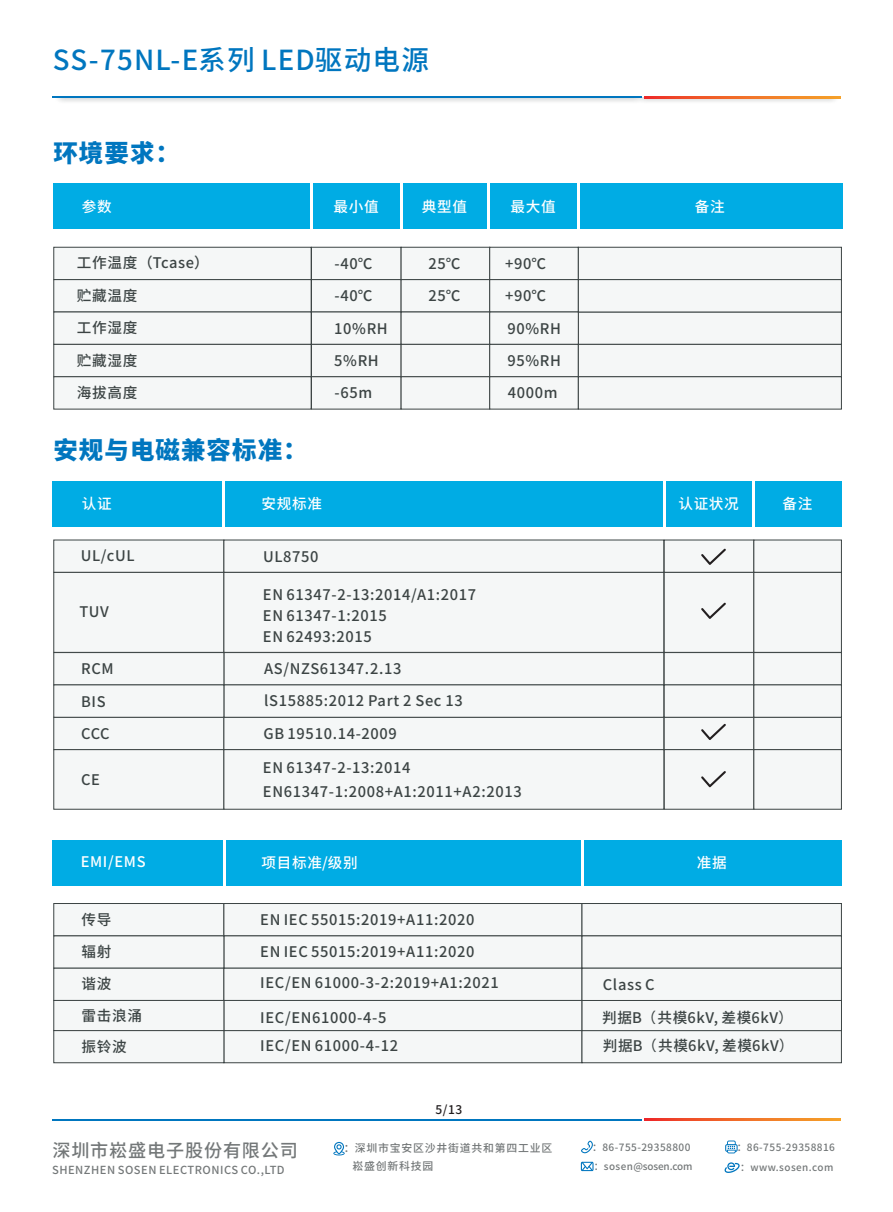
<style>
.page{position:relative;width:893px;height:1212px;background:#fff}
.page>*{position:absolute;margin:0;border:0;box-sizing:border-box;transform-origin:0 0}
.t1{font:500 27.6px "Source Han Sans CN";letter-spacing:.045em;color:#0076bf}
.t2{font:800 24.45px "Source Han Sans CN";letter-spacing:.045em;color:#0076bf}
.t3{font:500 18.15px "Source Han Sans CN";letter-spacing:.045em;color:#747879}
.t4{font:500 14.7px/32.2px "Source Han Sans CN";letter-spacing:.045em;color:#3c4444}
.t5{font:500 14.7px "Source Han Sans CN";letter-spacing:.045em;color:#fff}
.t6{font:500 12px "Source Han Sans CN";color:#231f20}
.t7{font:500 11.1px "Source Han Sans CN";letter-spacing:.045em;color:#747879}
.t8{font:500 10.95px "Source Han Sans CN";letter-spacing:.07em;color:#747879}
.t9{font:500 10.05px "Source Han Sans CN";letter-spacing:.045em;color:#747879}
.t10{font:500 9.9px "Source Han Sans CN";letter-spacing:-.01em;color:#747879}
.t11{font:500 9.9px "Source Han Sans CN";letter-spacing:.045em;color:#747879}
.s1{font-weight:400}
.s2{font-family:"Meiryo";font-weight:400}
</style>
<div class="page">
<img style="left:58px;top:98px;width:782px;height:4px">
<hr style="left:53px;top:97px;width:589px;height:1px;background:#0076bf">
<svg style="left:644px;top:97px;width:196px;height:1px"></svg>
<svg style="left:333px;top:1142px;width:12px;height:13px"></svg>
<svg style="left:581px;top:1140px;width:12px;height:13px"></svg>
<svg style="left:725px;top:1140px;width:13px;height:13px"></svg>
<svg style="left:724px;top:1162px;width:16px;height:11px"></svg>
<svg style="left:581px;top:1162px;width:12px;height:9px"></svg>
<hr style="left:53px;top:1119px;width:589px;height:1px;background:#0076bf">
<svg style="left:644px;top:1119px;width:196px;height:1px"></svg>
<svg style="left:53px;top:246px;width:789px;height:164px"></svg>
<div style="left:52px;top:481px;width:789px;height:46px;background:#00ace4"></div>
<div style="left:52px;top:840px;width:789px;height:45px;background:#00ace4"></div>
<div style="left:53px;top:184px;width:789px;height:45px;background:#00ace4"></div>
<hr style="left:401px;top:182px;width:2px;height:59px;background:#fff">
<hr style="left:487px;top:182px;width:3px;height:60px;background:#fff">
<hr style="left:578px;top:182px;width:2px;height:60px;background:#fff">
<hr style="left:310px;top:181px;width:3px;height:59px;background:#fff">
<hr style="left:223px;top:479px;width:2px;height:60px;background:#fff">
<hr style="left:753px;top:479px;width:2px;height:59px;background:#fff">
<hr style="left:663px;top:476px;width:2px;height:60px;background:#fff">
<hr style="left:223px;top:835px;width:2px;height:59px;background:#fff">
<hr style="left:581px;top:838px;width:2px;height:60px;background:#fff">
<svg style="left:53px;top:903px;width:789px;height:160px"></svg>
<div style="left:53px;top:539px;width:789px;height:271px;background:#f5f7f7"></div>
<h1 class="t1" style="left:53px;top:46px;width:378px">SS-75NL-E系列 LED驱动电源</h1>
<h2 class="t2" style="left:53px;top:140px;width:128px">环境要求：</h2>
<p class="t5" style="left:82px;top:199px;width:31px">参数</p>
<p class="t5" style="left:333px;top:199px;width:47px">最小值</p>
<p class="t5" style="left:422px;top:199px;width:47px">典型值</p>
<p class="t5" style="left:511px;top:199px;width:47px">最大值</p>
<p class="t5" style="left:695px;top:199px;width:31px">备注</p>
<p class="t4" style="left:77px;top:247px;width:134px">工作温度（Tcase<span class="s1">）</span></p>
<p class="t4" style="left:77px;top:279px;width:62px">贮藏温度</p>
<p class="t4" style="left:77px;top:312px;width:62px">工作湿度贮藏湿度</p>
<p class="t4" style="left:77px;top:376px;width:62px">海拔高度</p>
<p class="t4" style="left:334px;top:247px;width:39px">-40℃</p>
<p class="t4" style="left:334px;top:280px;width:39px">-40℃</p>
<p class="t4" style="left:334px;top:312px;width:55px">10%RH<br>5%RH</p>
<p class="t4" style="left:334px;top:377px;width:39px">-65m</p>
<p class="t4" style="left:429px;top:247px;width:34px">25℃</p>
<p class="t4" style="left:429px;top:280px;width:34px">25℃</p>
<p class="t4" style="left:505px;top:247px;width:43px">+90℃</p>
<p class="t4" style="left:505px;top:280px;width:43px">+90℃</p>
<p class="t4" style="left:507px;top:312px;width:55px">90%RH</p>
<p class="t4" style="left:507px;top:344px;width:55px">95%RH</p>
<p class="t4" style="left:508px;top:377px;width:51px">4000m</p>
<h2 class="t2" style="left:53px;top:438px;width:256px">安规与电磁兼容标准：</h2>
<p class="t5" style="left:82px;top:496px;width:31px">认证</p>
<p class="t5" style="left:261px;top:496px;width:62px">安规标准</p>
<p class="t5" style="left:678px;top:496px;width:62px">认证状况</p>
<p class="t5" style="left:782px;top:496px;width:31px">备注</p>
<p class="t4" style="left:81px;top:539px;width:55px">UL/cUL</p>
<p class="t4" style="left:79px;top:595px;width:31px">TUV</p>
<p class="t4" style="left:81px;top:652px;width:34px">RCM</p>
<p class="t4" style="left:263px;top:540px;width:57px">UL8750</p>
<p class="t4" style="left:263px;top:584px;width:215px;line-height:21.1px">EN 61347-2-13:2014/A1:2017<br>EN 61347-1:2015<br>EN 62493:2015</p>
<p class="t4" style="left:264px;top:652px;width:139px">AS/NZS61347.2.13</p>
<p class="t4" style="left:81px;top:685px;width:26px">BIS</p>
<p class="t4" style="left:264px;top:684px;width:200px">lS15885:2012 Part 2 Sec 13</p>
<p class="t4" style="left:81px;top:717px;width:30px">CCC</p>
<p class="t4" style="left:81px;top:763px;width:20px">CE</p>
<p class="t4" style="left:264px;top:717px;width:135px">GB 19510.14-2009</p>
<p class="t4" style="left:263px;top:755px;width:260px;line-height:23.9px">EN 61347-2-13:2014<br>EN61347-1:2008+A1:2011+A2:2013</p>
<p class="t5" style="left:81px;top:854px;width:66px">EMI/EMS</p>
<p class="t5" style="left:261px;top:855px;width:98px">项目标准/级别</p>
<p class="t5" style="left:697px;top:855px;width:31px">准据</p>
<p class="t4" style="left:82px;top:903px;width:31px">传导</p>
<p class="t4" style="left:81px;top:935px;width:32px">辐射谐波</p>
<p class="t4" style="left:260px;top:904px;width:240px;line-height:31.5px">EN IEC 55015:2019+A11:2020<br>EN IEC 55015:2019+A11:2020<br>IEC/EN 61000-3-2:2019+A1:2021</p>
<p class="t4" style="left:603px;top:968px;width:53px">Class C</p>
<p class="t4" style="left:82px;top:999px;width:62px">雷击浪涌</p>
<p class="t4" style="left:260px;top:1001px;width:128px">IEC/EN61000-4-5</p>
<p class="t4" style="left:602px;top:1001px;width:192px">判据B<span class="s2">（</span>共模6kV, 差模6kV<span class="s2">）</span></p>
<p class="t4" style="left:82px;top:1030px;width:47px">振铃波</p>
<p class="t4" style="left:260px;top:1029px;width:139px">IEC/EN 61000-4-12</p>
<p class="t4" style="left:603px;top:1030px;width:192px">判据B<span class="s2">（</span>共模6kV, 差模6kV<span class="s2">）</span></p>
<p class="t3" style="left:52px;top:1141px;width:247px">深圳市崧盛电子股份有限公司</p>
<p class="t7" style="left:52px;top:1164px;width:234px">SHENZHEN SOSEN ELECTRONICS CO.,LTD</p>
<p class="t6" style="left:435px;top:1103px;width:28px">5/13</p>
<p class="t8" style="left:344px;top:1143px;width:210px">：深圳市宝安区沙井街道共和第四工业区</p>
<p class="t9" style="left:592px;top:1142px;width:100px">：86-755-29358800</p>
<p class="t8" style="left:353px;top:1161px;width:82px">崧盛创新科技园</p>
<p class="t9" style="left:737px;top:1142px;width:100px">：86-755-29358816</p>
<p class="t10" style="left:594px;top:1161px;width:100px">：sosen@sosen.com</p>
<p class="t11" style="left:740px;top:1162px;width:95px"><span class="s1">：</span>www.sosen.com</p>
</div>
